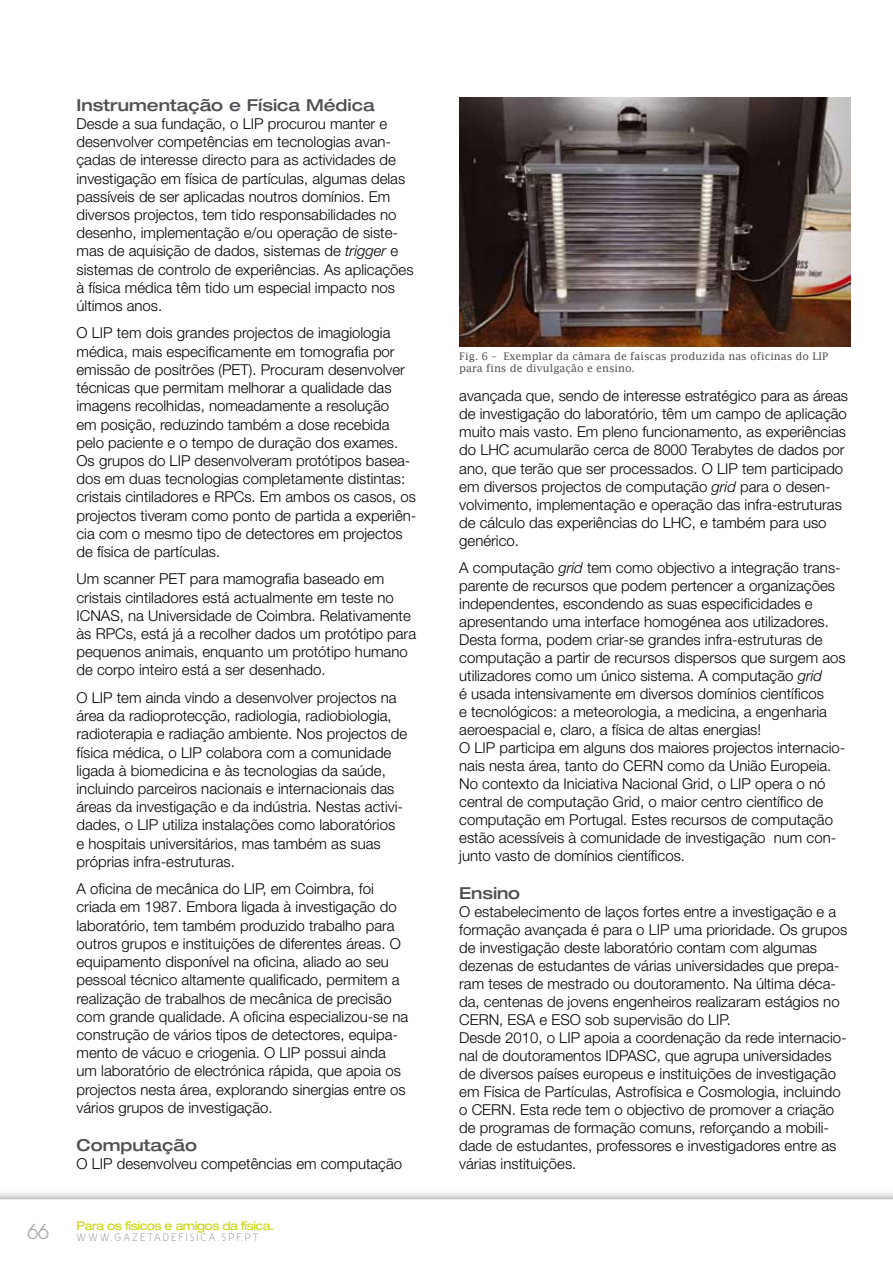
<style>
.page{position:relative;width:893px;height:1263px;background:#fff}
.page>*{position:absolute;margin:0;border:0;box-sizing:border-box;transform-origin:0 0}
.t1{font:18px "Y2 K Neophyte";color:#a3a3a7}
.t2{font:500 expanded 16.5px "Helvetica Neue LT";color:#504f53}
.t3{font:300 15px/18.1px "Helvetica Neue";color:#000}
.t4{font:expanded 12px "Helvetica Neue LT";letter-spacing:-.04em;color:#c9d300}
.t5{font:10.5px/12.6px "Lucida Fax";color:#504f53}
.t6{font:9px "Y2 K Neophyte";letter-spacing:.28em;color:#a3a3a7}
.s1{font-style:italic}
</style>
<div class="page">
<div style="left:0;top:1190px;width:893px;height:73px;background:#000;opacity:.45"></div>
<svg style="left:0;top:1199px;width:893px;height:64px"></svg>
<img style="left:459px;top:98px;width:391px;height:249px">
<p class="t2" style="left:77px;top:95px;width:300px">Instrumentação e Física Médica</p>
<p class="t3" style="left:77px;top:114px;width:339px">Desde a sua fundação, o LIP procurou manter e desenvolver competências em tecnologias avan&shy;çadas de interesse directo para as actividades de investigação em física de partículas, algumas delas passíveis de ser aplicadas noutros domínios. Em diversos projectos, tem tido responsabilidades no desenho, implementação e/ou operação de siste&shy;mas de aquisição de dados, sistemas de <span class="s1">trigger</span> e sistemas de controlo de experiências. As aplicações à física médica têm tido um especial impacto nos últimos anos.</p>
<p class="t3" style="left:77px;top:324px;width:341px">O LIP tem dois grandes projectos de imagiologia médica, mais especificamente em tomografia por emissão de positrões (PET). Procuram desenvolver técnicas que permitam melhorar a qualidade das imagens recolhidas, nomeadamente a resolução<br>em posição, reduzindo também a dose recebida pelo paciente e o tempo de duração dos exames.<br>Os grupos do LIP desenvolveram protótipos basea&shy;dos em duas tecnologias completamente distintas: cristais cintiladores e RPCs. Em ambos os casos, os projectos tiveram como ponto de partida a experiên&shy;cia com o mesmo tipo de detectores em projectos de física de partículas.</p>
<p class="t3" style="left:77px;top:570px;width:341px">Um scanner PET para mamografia baseado em cristais cintiladores está actualmente em teste no ICNAS, na Universidade de Coimbra. Relativamente às RPCs, está já a recolher dados um protótipo para pequenos animais, enquanto um protótipo humano de corpo inteiro está a ser desenhado.</p>
<p class="t3" style="left:77px;top:688px;width:332px">O LIP tem ainda vindo a desenvolver projectos na área da radioprotecção, radiologia, radiobiologia, radioterapia e radiação ambiente. Nos projectos de física médica, o LIP colabora com a comunidade ligada à biomedicina e às tecnologias da saúde, incluindo parceiros nacionais e internacionais das áreas da investigação e da indústria. Nestas activi&shy;dades, o LIP utiliza instalações como laboratórios<br>e hospitais universitários, mas também as suas próprias infra-estruturas.</p>
<p class="t3" style="left:77px;top:879px;width:333px">A oficina de mecânica do LIP, em Coimbra, foi criada em 1987. Embora ligada à investigação do laboratório, tem também produzido trabalho para outros grupos e instituições de diferentes áreas. O equipamento disponível na oficina, aliado ao seu pessoal técnico altamente qualificado, permitem a realização de trabalhos de mecânica de precisão com grande qualidade. A oficina especializou-se na construção de vários tipos de detectores, equipa&shy;mento de vácuo e criogenia. O LIP possui ainda um laboratório de electrónica rápida, que apoia os projectos nesta área, explorando sinergias entre os vários grupos de investigação.</p>
<p class="t2" style="left:77px;top:1135px;width:122px">Computação</p>
<p class="t3" style="left:77px;top:1155px;width:327px">O LIP desenvolveu competências em computação</p>
<p class="t4" style="left:77px;top:1218px;width:199px">Para os físicos e amigos da física.</p>
<p class="t1" style="left:27px;top:1219px;width:23px">66</p>
<p class="t6" style="left:77px;top:1231px;width:183px">WWW.GAZETADEFISICA.SPF.PT</p>
<p class="t5" style="left:459px;top:349px;width:370px">Fig. 6 – Exemplar da câmara de faíscas produzida nas oficinas do LIP para fins de divulgação e ensino.</p>
<p class="t3" style="left:459px;top:387px;width:390px">avançada que, sendo de interesse estratégico para as áreas de investigação do laboratório, têm um campo de aplicação muito mais vasto. Em pleno funcionamento, as experiências do LHC acumularão cerca de 8000 Terabytes de dados por ano, que terão que ser processados. O LIP tem participado em diversos projectos de computação <span class="s1">grid</span> para o desen&shy;volvimento, implementação e operação das infra-estruturas de cálculo das experiências do LHC, e também para uso genérico.</p>
<p class="t3" style="left:459px;top:558px;width:388px">A computação <span class="s1">grid</span> tem como objectivo a integração trans&shy;parente de recursos que podem pertencer a organizações independentes, escondendo as suas especificidades e apresentando uma interface homogénea aos utilizadores.<br>Desta forma, podem criar-se grandes infra-estruturas de computação a partir de recursos dispersos que surgem aos utilizadores como um único sistema. A computação <span class="s1">grid<br></span>é usada intensivamente em diversos domínios científicos<br>e tecnológicos: a meteorologia, a medicina, a engenharia aeroespacial e, claro, a física de altas energias!<br>O LIP participa em alguns dos maiores projectos internacio&shy;nais nesta área, tanto do CERN como da União Europeia.<br>No contexto da Iniciativa Nacional Grid, o LIP opera o nó central de computação Grid, o maior centro científico de computação em Portugal. Estes recursos de computação estão acessíveis à comunidade de investigação num con&shy;junto vasto de domínios científicos.</p>
<p class="t2" style="left:459px;top:883px;width:62px">Ensino</p>
<p class="t3" style="left:459px;top:902px;width:389px">O estabelecimento de laços fortes entre a investigação e a formação avançada é para o LIP uma prioridade. Os grupos de investigação deste laboratório contam com algumas dezenas de estudantes de várias universidades que prepa&shy;ram teses de mestrado ou doutoramento. Na última déca&shy;da, centenas de jovens engenheiros realizaram estágios no CERN, ESA e ESO sob supervisão do LIP.<br>Desde 2010, o LIP apoia a coordenação da rede internacio&shy;nal de doutoramentos IDPASC, que agrupa universidades de diversos países europeus e instituições de investigação em Física de Partículas, Astrofísica e Cosmologia, incluindo o CERN. Esta rede tem o objectivo de promover a criação de programas de formação comuns, reforçando a mobili&shy;dade de estudantes, professores e investigadores entre as várias instituições.</p>
</div>
